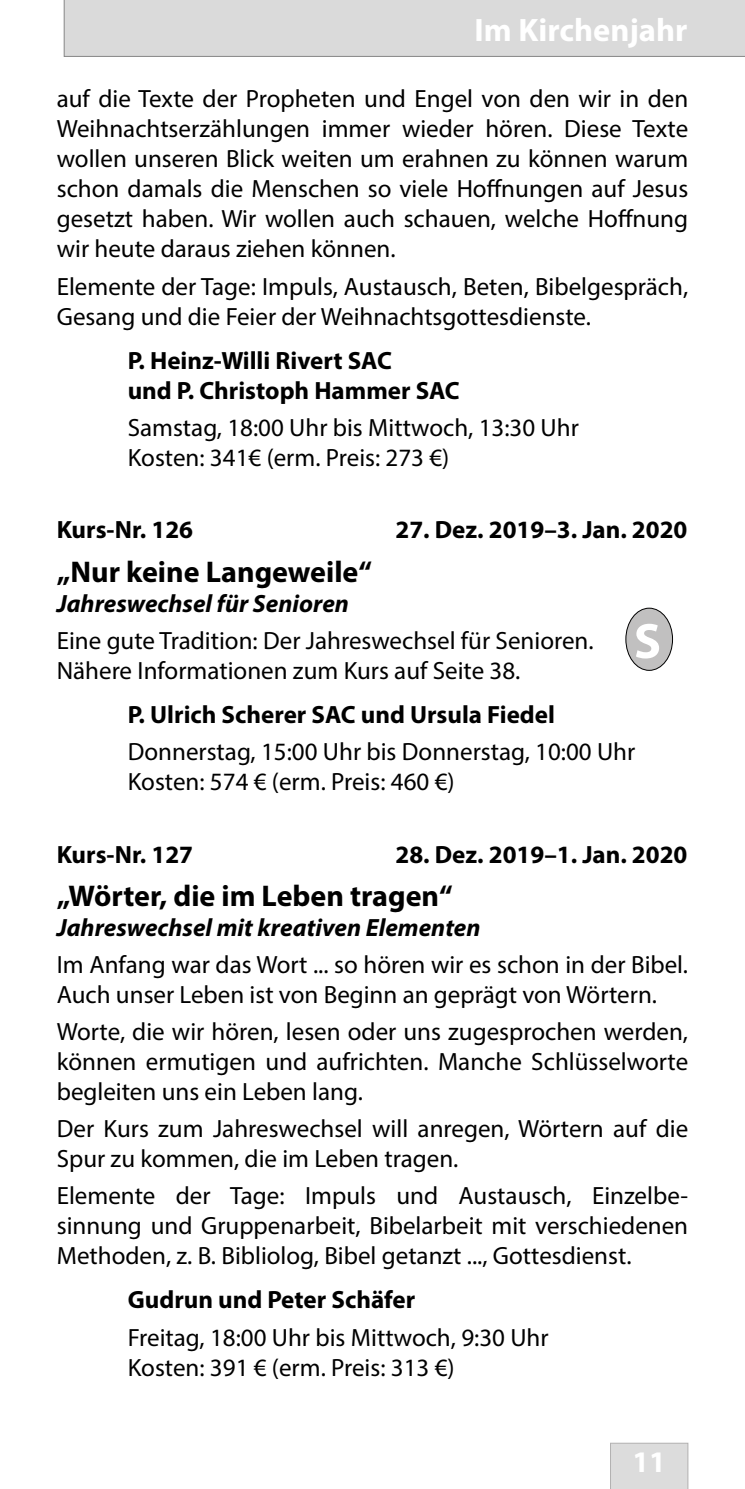
<style>
.page{position:relative;width:745px;height:1489px;background:#fff}
.page>*{position:absolute;margin:0;border:0;box-sizing:border-box;transform-origin:0 0}
.t1{font:700 50px "Myriad Pro";color:#fff}
.t2{font:700 32.5px "Myriad Pro";color:#fff}
.t3{font:700 30px "Myriad Pro";color:#000}
.t4{font:700 30px "Myriad Pro";color:#fff}
.t5{font:25px/30px "Myriad Pro";color:#000}
.t6{font:700 25px/30px "Myriad Pro";color:#000}
.t7{font:italic 700 25px "Myriad Pro";color:#000}
</style>
<div class="page">
<div style="left:64px;top:0;width:680px;height:57px;background:#dadada"></div>
<div style="left:625px;top:608px;width:47px;height:62px;background:#c1c0c0;border-radius:50%"></div>
<div style="left:625px;top:608px;width:47px;height:62px;border:1px solid #000;border-radius:50%"></div>
<div style="left:610px;top:1442px;width:77px;height:46px;background:#dcdcdc"></div>
<h2 class="t2" style="left:474px;top:8px;width:214px">Im Kirchenjahr</h2>
<p class="t5" style="left:57px;top:84px;width:632px;text-align:justify">auf die Texte der Propheten und Engel von den wir in den Weihnachtserzählungen immer wieder hören. Diese Texte wollen unseren Blick weiten um erahnen zu können warum schon damals die Menschen so viele Hoffnungen auf Jesus gesetzt haben. Wir wollen auch schauen, welche Hoffnung wir heute daraus ziehen können.</p>
<p class="t5" style="left:57px;top:271px;width:632px">Elemente der Tage: Impuls, Austausch, Beten, Bibelgespräch,<br>Gesang und die Feier der Weihnachtsgottesdienste.</p>
<p class="t6" style="left:128px;top:344px;width:333px">P. Heinz-Willi Rivert SAC<br>und P. Christoph Hammer SAC</p>
<p class="t5" style="left:128px;top:412px;width:452px">Samstag, 18:00 Uhr bis Mittwoch, 13:30 Uhr<br>Kosten: 341€ (erm. Preis: 273 €)</p>
<p class="t6" style="left:57px;top:514px;width:138px">Kurs-Nr. 126</p>
<p class="t6" style="left:395px;top:514px;width:293px">27. Dez. 2019–3. Jan. 2020</p>
<p class="t3" style="left:57px;top:552px;width:316px">„Nur keine Langeweile“</p>
<p class="t7" style="left:57px;top:587px;width:293px">Jahreswechsel für Senioren</p>
<p class="t5" style="left:57px;top:625px;width:538px">Eine gute Tradition: Der Jahreswechsel für Senioren.<br>Nähere Informationen zum Kurs auf Seite 38.</p>
<p class="t6" style="left:128px;top:698px;width:428px">P. Ulrich Scherer SAC und Ursula Fiedel</p>
<p class="t5" style="left:128px;top:736px;width:509px">Donnerstag, 15:00 Uhr bis Donnerstag, 10:00 Uhr<br>Kosten: 574 € (erm. Preis: 460 €)</p>
<h1 class="t1" style="left:633px;top:608px;width:29px">S</h1>
<p class="t6" style="left:57px;top:838px;width:138px">Kurs-Nr. 127</p>
<p class="t6" style="left:395px;top:838px;width:293px">28. Dez. 2019–1. Jan. 2020</p>
<p class="t3" style="left:57px;top:876px;width:397px">„Wörter, die im Leben tragen“</p>
<p class="t7" style="left:57px;top:911px;width:425px">Jahreswechsel mit kreativen Elementen</p>
<p class="t5" style="left:57px;top:949px;width:632px">Im Anfang war das Wort ... so hören wir es schon in der Bibel.<br>Auch unser Leben ist von Beginn an geprägt von Wörtern.</p>
<p class="t5" style="left:57px;top:1016px;width:632px;text-align:justify">Worte, die wir hören, lesen oder uns zugesprochen werden, können ermutigen und aufrichten. Manche Schlüsselworte begleiten uns ein Leben lang.</p>
<p class="t5" style="left:57px;top:1113px;width:632px">Der Kurs zum Jahreswechsel will anregen, Wörtern auf die<br>Spur zu kommen, die im Leben tragen.</p>
<p class="t5" style="left:57px;top:1180px;width:632px;text-align:justify">Elemente der Tage: Impuls und Austausch, Einzelbe&shy;sinnung und Gruppenarbeit, Bibelarbeit mit verschiedenen Methoden, z. B. Bibliolog, Bibel getanzt ..., Gottesdienst.</p>
<p class="t6" style="left:128px;top:1283px;width:289px">Gudrun und Peter Schäfer</p>
<p class="t5" style="left:128px;top:1321px;width:422px">Freitag, 18:00 Uhr bis Mittwoch, 9:30 Uhr<br>Kosten: 391 € (erm. Preis: 313 €)</p>
<p class="t4" style="left:632px;top:1441px;width:35px">11</p>
</div>
